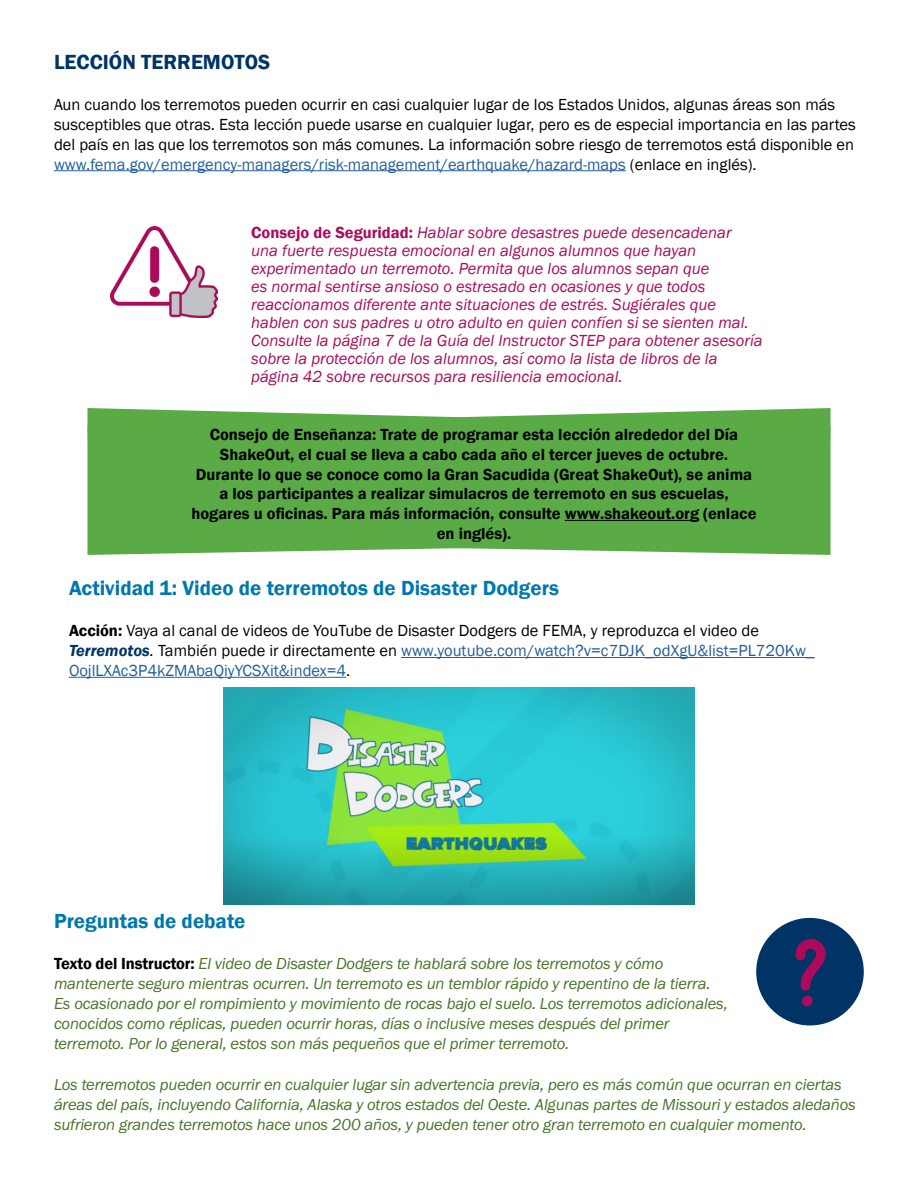
<style>
.page{position:relative;width:918px;height:1188px;background:#fff}
.page>*{position:absolute;margin:0;border:0;box-sizing:border-box;transform-origin:0 0}
.t1{font:600 21px "Franklin Gothic";color:#0078ae}
.t2{font:600 21px "Franklin Gothic";color:#036}
.t3{font:16.5px/19.8px "Franklin Gothic URW Boo Ita";letter-spacing:-.01em;color:#477326}
.t4{font:16.5px/19.8px "Franklin Gothic";color:#000}
.t5{font:italic 16.5px/18px "Franklin Gothic";color:#ab0b5a}
.t6{font:600 16.5px/19.8px "Franklin Gothic";color:#000;text-align:center}
.s1{color:#215e9e}
.s2{font-weight:600;font-style:normal}
.s3{font-weight:600}
.s4{font-weight:600;font-style:italic;color:#036}
.s5{font-style:italic}
.s6{font-family:"Franklin Gothic";font-weight:600;color:#000}
</style>
<div class="page">
<div style="left:87px;top:408px;width:744px;height:147px;background:#5aab46"></div>
<hr style="left:54px;top:170px;width:572px;height:1px;background:#215e9e">
<img style="left:110px;top:227px;width:107px;height:91px">
<hr style="left:565px;top:520px;width:134px;height:1px;background:#000">
<hr style="left:401px;top:657px;width:413px;height:1px;background:#215e9e">
<hr style="left:69px;top:677px;width:277px;height:1px;background:#215e9e">
<img style="left:224px;top:687px;width:470px;height:217px">
<div style="left:756px;top:918px;width:108px;height:107px;background:#036;border-radius:50%"></div>
<svg style="left:796px;top:939px;width:30px;height:67px"></svg>
<p class="t2" style="left:54px;top:49px;width:218px">LECCIÓN TERREMOTOS</p>
<p class="t4" style="left:54px;top:95px;width:803px">Aun cuando los terremotos pueden ocurrir en casi cualquier lugar de los Estados Unidos, algunas áreas son más susceptibles que otras. Esta lección puede usarse en cualquier lugar, pero es de especial importancia en las partes del país en las que los terremotos son más comunes. La información sobre riesgo de terremotos está disponible en <span class="s1">www.fema.gov/emergency-managers/risk-management/earthquake/hazard-maps</span> (enlace en inglés).</p>
<p class="t5" style="left:251px;top:224px;width:513px"><span class="s2">Consejo de Seguridad:</span> Hablar sobre desastres puede desencadenar<br>una fuerte respuesta emocional en algunos alumnos que hayan experimentado un terremoto. Permita que los alumnos sepan que<br>es normal sentirse ansioso o estresado en ocasiones y que todos reaccionamos diferente ante situaciones de estrés. Sugiérales que hablen con sus padres u otro adulto en quien confíen si se sienten mal.<br>Consulte la página 7 de la Guía del Instructor STEP para obtener asesoría sobre la protección de los alumnos, así como la lista de libros de la página 42 sobre recursos para resiliencia emocional.</p>
<p class="t6" style="left:191px;top:425px;width:567px">Consejo de Enseñanza: Trate de programar esta lección alrededor del Día ShakeOut, el cual se lleva a cabo cada año el tercer jueves de octubre.<br>Durante lo que se conoce como la Gran Sacudida (Great ShakeOut), se anima a los participantes a realizar simulacros de terremoto en sus escuelas, hogares u oficinas. Para más información, consulte www.shakeout.org (enlace en inglés).</p>
<p class="t1" style="left:69px;top:575px;width:492px">Actividad 1: Video de terremotos de Disaster Dodgers</p>
<p class="t4" style="left:69px;top:621px;width:747px"><span class="s3">Acción:</span> Vaya al canal de videos de YouTube de Disaster Dodgers de FEMA, y reproduzca el video de<br><span class="s4">Terremotos</span><span class="s5">.</span> También puede ir directamente en <span class="s1">www.youtube.com/watch?v=c7DJK_odXgU&amp;list=PL720Kw_<br>OojlLXAc3P4kZMAbaQiyYCSXit&amp;index=4</span>.</p>
<p class="t1" style="left:54px;top:908px;width:193px">Preguntas de debate</p>
<p class="t3" style="left:54px;top:954px;width:675px"><span class="s6">Texto del Instructor:</span> El video de Disaster Dodgers te hablará sobre los terremotos y cómo mantenerte seguro mientras ocurren. Un terremoto es un temblor rápido y repentino de la tierra.<br>Es ocasionado por el rompimiento y movimiento de rocas bajo el suelo. Los terremotos adicionales, conocidos como réplicas, pueden ocurrir horas, días o inclusive meses después del primer terremoto. Por lo general, estos son más pequeños que el primer terremoto.</p>
<p class="t3" style="left:54px;top:1074px;width:803px">Los terremotos pueden ocurrir en cualquier lugar sin advertencia previa, pero es más común que ocurran en ciertas áreas del país, incluyendo California, Alaska y otros estados del Oeste. Algunas partes de Missouri y estados aledaños sufrieron grandes terremotos hace unos 200 años, y pueden tener otro gran terremoto en cualquier momento.</p>
</div>
